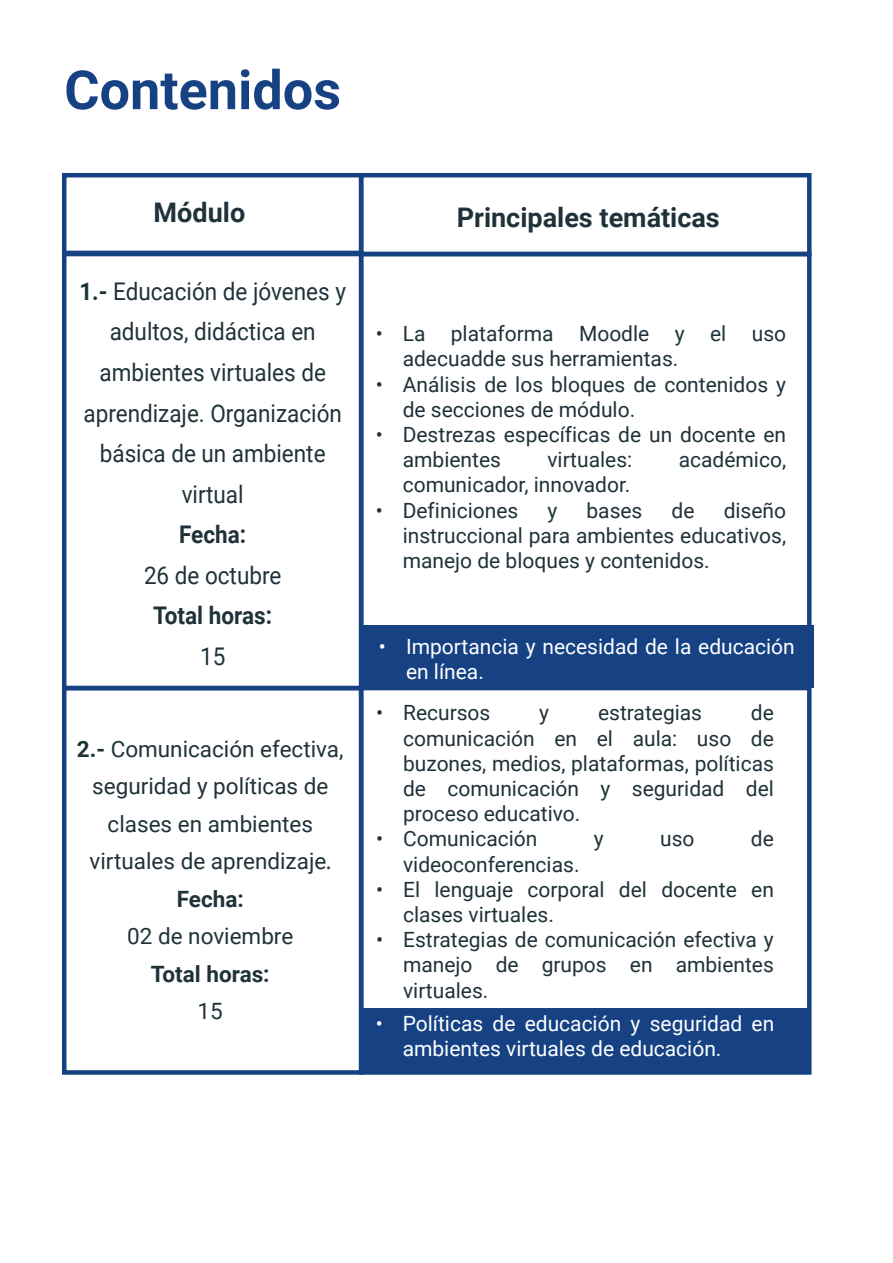
<style>
.page{position:relative;width:893px;height:1263px;background:#fff}
.page>*{position:absolute;margin:0;border:0;box-sizing:border-box;transform-origin:0 0}
.t1{font:700 54px "Roboto";color:#164284}
.t2{font:700 27px "Roboto";color:#203239}
.t3{font:24.3px/40.5px "Roboto";color:#203239;text-align:center;scale:.93 1}
.t4{font:700 24.3px "Roboto";color:#203239;scale:.93 1}
.t5{font:22.5px/37.5px "Roboto";color:#203239;text-align:center}
.t6{font:700 22.5px "Roboto";color:#203239}
.t7{font:21px/25.2px "Roboto";color:#203239}
.t8{font:21px/25.2px "Roboto";color:#fff}
.s1{font-weight:700}
.s2{font-family:"Myriad Pro"}
</style>
<div class="page">
<div style="left:363px;top:625px;width:451px;height:62px;background:#164284"></div>
<div style="left:62px;top:173px;width:301px;height:83px;border:4px solid #164284"></div>
<div style="left:359px;top:173px;width:453px;height:83px;border:4px solid #164284"></div>
<div style="left:62px;top:251px;width:301px;height:439px;border:4px solid #164284"></div>
<div style="left:359px;top:252px;width:453px;height:436px;border:4px solid #164284"></div>
<div style="left:363px;top:1008px;width:448px;height:64px;background:#164284"></div>
<div style="left:62px;top:686px;width:301px;height:389px;border:4px solid #164284"></div>
<div style="left:359px;top:686px;width:453px;height:389px;border:4px solid #164284"></div>
<h1 class="t1" style="left:64px;top:52px;width:278px">Contenidos</h1>
<p class="t2" style="left:154px;top:194px;width:93px">Módulo</p>
<p class="t2" style="left:457px;top:198px;width:265px">Principales temáticas</p>
<p class="t3" style="left:79px;top:270px;width:288px"><span class="s1">1.-</span> Educación de jóvenes y adultos, didáctica en ambientes virtuales de aprendizaje. Organización básica de un ambiente virtual</p>
<p class="t4" style="left:179px;top:517px;width:74px">Fecha:</p>
<p class="t3" style="left:144px;top:554px;width:149px">26 de octubre</p>
<p class="t4" style="left:153px;top:599px;width:129px">Total horas:</p>
<p class="t3" style="left:200px;top:635px;width:29px">15</p>
<p class="t5" style="left:77px;top:729px;width:268px"><span class="s1">2.-</span> Comunicación efectiva, seguridad y políticas de clases en ambientes virtuales de aprendizaje<span class="s2">.<br></span><span class="s1">Fecha:</span></p>
<p class="t5" style="left:127px;top:917px;width:168px">02 de noviembre</p>
<p class="t6" style="left:151px;top:958px;width:120px">Total horas:</p>
<p class="t5" style="left:198px;top:992px;width:27px">15</p>
<p class="t7" style="left:403px;top:320px;width:385px;text-indent:-27px">• La plataforma Moodle y el uso adecuadde sus herramientas.</p>
<p class="t7" style="left:403px;top:371px;width:385px;text-indent:-27px">• Análisis de los bloques de contenidos y de secciones de módulo.</p>
<p class="t7" style="left:403px;top:421px;width:385px;text-indent:-27px">• Destrezas específicas de un docente en ambientes</p>
<p class="t7" style="left:547px;top:446px;width:86px">virtuales:</p>
<p class="t7" style="left:679px;top:446px;width:109px">académico,</p>
<p class="t7" style="left:403px;top:471px;width:229px">comunicador, innovador.</p>
<p class="t7" style="left:376px;top:497px;width:144px">• Definiciones</p>
<p class="t7" style="left:547px;top:497px;width:11px">y</p>
<p class="t7" style="left:586px;top:497px;width:58px">bases</p>
<p class="t7" style="left:672px;top:497px;width:24px">de</p>
<p class="t7" style="left:403px;top:497px;width:385px;text-align:justify;text-indent:321px">diseño instruccional para ambientes educativos, manejo de bloques y contenidos.</p>
<p class="t8" style="left:406px;top:633px;width:390px;text-indent:-27px">• Importancia y necesidad de la educación en línea.</p>
<p class="t7" style="left:403px;top:699px;width:372px;text-align:justify;text-indent:348px">de comunicación en el aula: uso de buzones, medios, plataformas, políticas de comunicación y seguridad del proceso educativo.</p>
<p class="t7" style="left:376px;top:825px;width:163px">• Comunicación</p>
<p class="t7" style="left:594px;top:825px;width:11px">y</p>
<p class="t7" style="left:660px;top:825px;width:36px">uso</p>
<p class="t7" style="left:751px;top:825px;width:24px">de</p>
<p class="t7" style="left:403px;top:851px;width:178px">videoconferencias.</p>
<p class="t7" style="left:403px;top:876px;width:372px;text-indent:-27px">• El lenguaje corporal del docente en clases virtuales.</p>
<p class="t7" style="left:403px;top:926px;width:372px;text-align:justify;text-indent:-27px">• Estrategias de comunicación efectiva y manejo de grupos en ambientes virtuales.</p>
<p class="t8" style="left:403px;top:1010px;width:373px;text-indent:-27px">• Políticas de educación y seguridad en ambientes virtuales de educación.</p>
<p class="t7" style="left:376px;top:699px;width:116px">• Recursos</p>
<p class="t7" style="left:539px;top:699px;width:11px">y</p>
<p class="t7" style="left:598px;top:699px;width:106px">estrategias</p>
</div>
